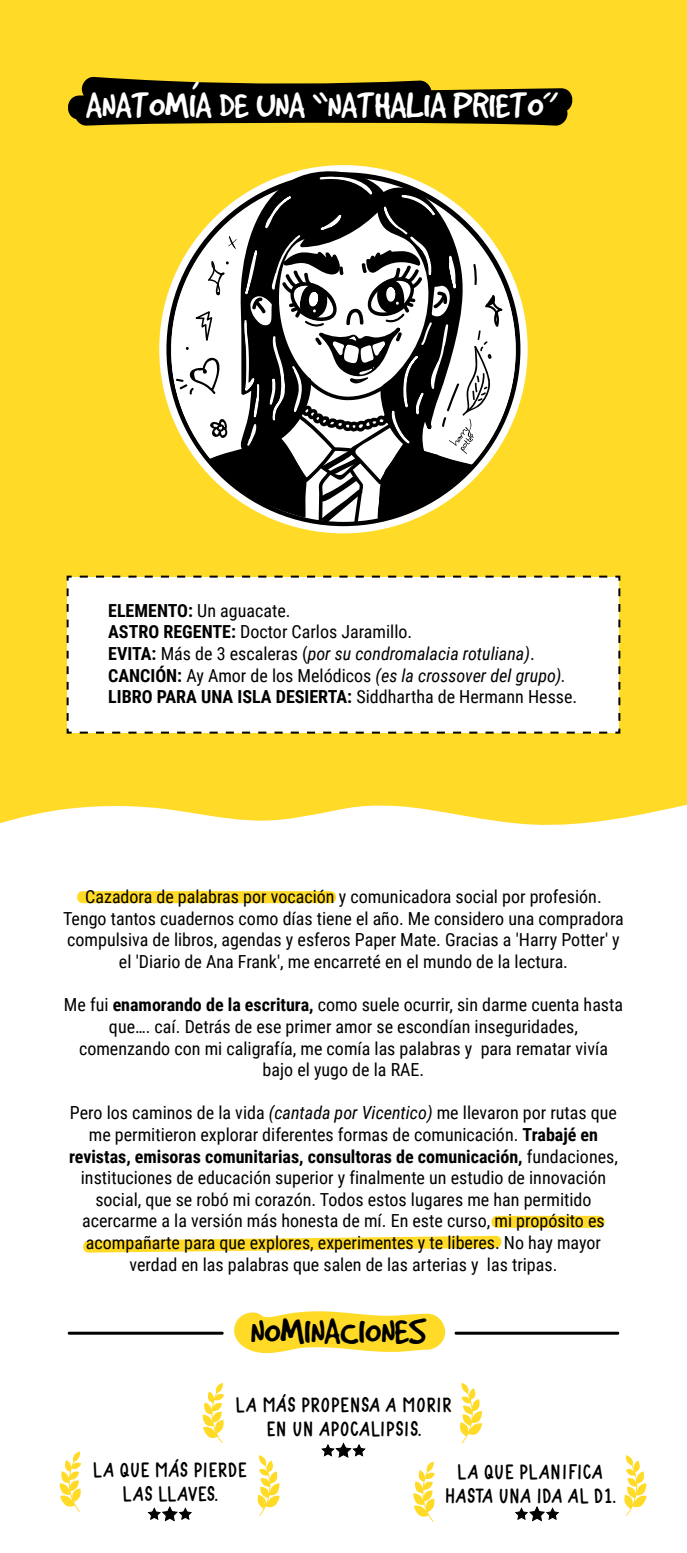
<style>
.page{position:relative;width:687px;height:1553px;background:#fff}
.page>*{position:absolute;margin:0;border:0;box-sizing:border-box;transform-origin:0 0}
.t1{font:40px "Good Dog Plain";color:#fff}
.t2{font:40px "Good Dog Plain";color:#000}
.t3{font:20px/24px "Gracelyn";color:#000;text-align:center}
.t4{font:18px/21.6px "Roboto Condensed";color:#000;text-align:center}
.s1{font-weight:700}
.s2{font-style:italic}
</style>
<div class="page">
<div style="left:0;top:0;width:686px;height:800px;background:#ffda26"></div>
<svg style="left:167px;top:173px;width:352px;height:352px"></svg>
<svg style="left:175px;top:175px;width:327px;height:349px;background:#98937e"></svg>
<div style="left:68px;top:576px;width:551px;height:156px;background:#fff"></div>
<svg style="left:66px;top:726px;width:541px;height:8px"></svg>
<svg style="left:66px;top:575px;width:8px;height:145px"></svg>
<svg style="left:80px;top:575px;width:541px;height:6px"></svg>
<svg style="left:613px;top:588px;width:8px;height:146px"></svg>
<svg style="left:68px;top:76px;width:505px;height:50px"></svg>
<svg style="left:60px;top:1451px;width:21px;height:60px"></svg>
<svg style="left:257px;top:1455px;width:22px;height:60px"></svg>
<svg style="left:202px;top:1383px;width:22px;height:60px"></svg>
<svg style="left:460px;top:1383px;width:22px;height:60px"></svg>
<svg style="left:413px;top:1461px;width:22px;height:60px"></svg>
<svg style="left:624px;top:1455px;width:22px;height:60px"></svg>
<svg style="left:148px;top:1506px;width:43px;height:14px"></svg>
<svg style="left:321px;top:1442px;width:44px;height:15px"></svg>
<svg style="left:515px;top:1506px;width:43px;height:14px"></svg>
<svg style="left:77px;top:891px;width:260px;height:12px;background:#ffda2b"></svg>
<svg style="left:491px;top:1215px;width:114px;height:12px"></svg>
<svg style="left:83px;top:1235px;width:419px;height:17px"></svg>
<svg style="left:234px;top:1311px;width:211px;height:43px"></svg>
<div style="left:244px;top:1320px;width:188px;height:24px;background:#ffda26"></div>
<svg style="left:67px;top:1331px;width:157px;height:3px"></svg>
<svg style="left:454px;top:1331px;width:165px;height:3px"></svg>
<svg style="left:0;top:800px;width:686px;height:25px"></svg>
<h1 class="t1" style="left:192px;top:74px;width:9px">’</h1>
<h1 class="t1" style="left:86px;top:86px;width:474px">ANATOMIA DE UNA “NATHALIA PRIETO”</h1>
<p class="t4" style="left:108px;top:599px;width:470px;text-align:left"><span class="s1">ELEMENTO:</span> Un aguacate.<br><span class="s1">ASTRO REGENTE:</span> Doctor Carlos Jaramillo.<br><span class="s1">EVITA:</span> Más de 3 escaleras (<span class="s2">por su condromalacia rotuliana)</span>.<br><span class="s1">CANCIÓN:</span> Ay Amor de los Melódicos <span class="s2">(es la crossover del grupo).<br></span><span class="s1">LIBRO PARA UNA ISLA DESIERTA:</span> Siddhartha de Hermann Hesse.</p>
<p class="t4" style="left:63px;top:885px;width:562px">Cazadora de palabras por vocación y comunicadora social por profesión.<br>Tengo tantos cuadernos como días tiene el año. Me considero una compradora compulsiva de libros, agendas y esferos Paper Mate. Gracias a 'Harry Potter' y el 'Diario de Ana Frank', me encarreté en el mundo de la lectura.</p>
<p class="t4" style="left:64px;top:993px;width:560px">Me fui <span class="s1">enamorando de la escritura,</span> como suele ocurrir, sin darme cuenta hasta que…. caí. Detrás de ese primer amor se escondían inseguridades, comenzando con mi caligrafía, me comía las palabras y para rematar vivía bajo el yugo de la RAE.</p>
<p class="t4" style="left:69px;top:1101px;width:550px">Pero los caminos de la vida <span class="s2">(cantada por Vicentico)</span> me llevaron por rutas que me permitieron explorar diferentes formas de comunicación. <span class="s1">Trabajé en revistas, emisoras comunitarias, consultoras de comunicación,</span> fundaciones, instituciones de educación superior y finalmente un estudio de innovación social, que se robó mi corazón. Todos estos lugares me han permitido acercarme a la versión más honesta de mí. En este curso, mi propósito es acompañarte para que explores, experimentes y te liberes. No hay mayor verdad en las palabras que salen de las arterias y las tripas.</p>
<h1 class="t2" style="left:250px;top:1311px;width:178px">NOMINACIONES</h1>
<p class="t3" style="left:235px;top:1393px;width:218px">LA MÁS PROPENSA A MORIR<br>EN UN APOCALIPSIS.</p>
<p class="t3" style="left:444px;top:1459px;width:172px">LA QUE PLANIFICA<br>HASTA UNA IDA AL D1.</p>
<p class="t3" style="left:93px;top:1457px;width:156px">LA QUE MÁS PIERDE<br>LAS LLAVES.</p>
</div>
